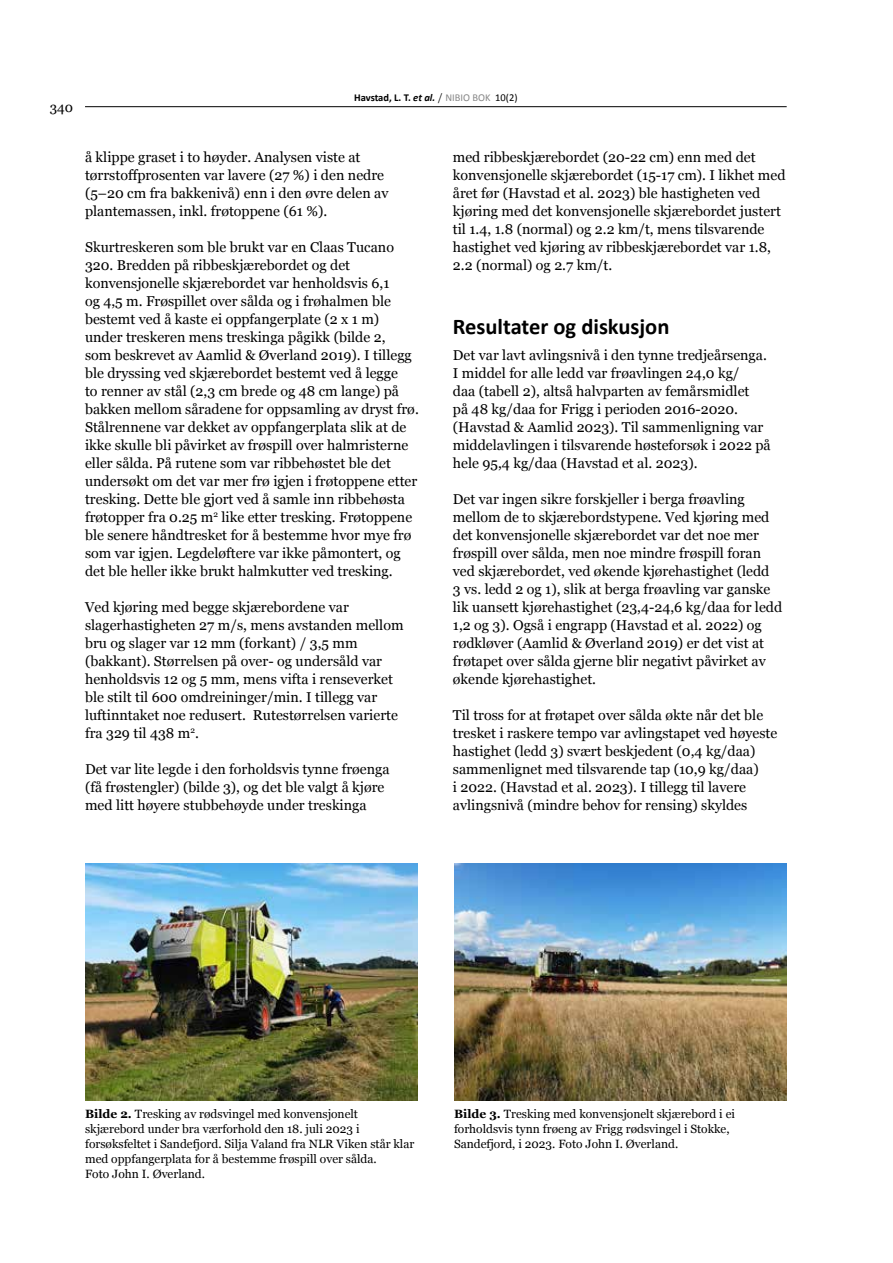
<style>
.page{position:relative;width:893px;height:1263px;background:#fff}
.page>*{position:absolute;margin:0;border:0;box-sizing:border-box;transform-origin:0 0}
.t1{font:700 22.5px "Calibri";color:#000}
.t2{font:14.25px/18px "Georgia";color:#000}
.t3{font:13.5px "Georgia";color:#000}
.t4{font:12px/15px "Georgia";color:#000}
.t5{font:700 10.5px "Calibri";letter-spacing:-.005em;color:#000}
.s1{font-style:italic}
.s2{font-family:"Georgia";font-weight:400}
.s3{font-weight:400;color:#878787}
.s4{font-weight:400}
.s5{font-weight:700}
</style>
<div class="page">
<hr style="left:85px;top:106px;width:702px;height:1px;background:#000">
<img style="left:86px;top:864px;width:332px;height:237px">
<img style="left:454px;top:864px;width:333px;height:237px">
<p class="t3" style="left:50px;top:97px;width:25px">340</p>
<p class="t5" style="left:354px;top:91px;width:165px">Havstad, L. T. <span class="s1">et al.</span> <span class="s2">/</span> <span class="s3">NIBIO BOK</span> <span class="s4">10(2)</span></p>
<p class="t2" style="left:85px;top:147px;width:305px">å klippe graset i to høyder. Analysen viste at tørrstoffprosenten var lavere (27 %) i den nedre (5–20 cm fra bakkenivå) enn i den øvre delen av plantemassen, inkl. frøtoppene (61 %).</p>
<p class="t2" style="left:85px;top:237px;width:335px">Skurtreskeren som ble brukt var en Claas Tucano 320. Bredden på ribbeskjærebordet og det konvensjonelle skjærebordet var henholdsvis 6,1<br>og 4,5 m. Frøspillet over sålda og i frøhalmen ble bestemt ved å kaste ei oppfangerplate (2 x 1 m) under treskeren mens treskinga pågikk (bilde 2,<br>som beskrevet av Aamlid &amp; Øverland 2019). I tillegg ble dryssing ved skjærebordet bestemt ved å legge<br>to renner av stål (2,3 cm brede og 48 cm lange) på bakken mellom såradene for oppsamling av dryst frø.<br>Stålrennene var dekket av oppfangerplata slik at de ikke skulle bli påvirket av frøspill over halmristerne eller sålda. På rutene som var ribbehøstet ble det undersøkt om det var mer frø igjen i frøtoppene etter tresking. Dette ble gjort ved å samle inn ribbehøsta frøtopper fra 0.25 m<sup>2</sup> like etter tresking. Frøtoppene ble senere håndtresket for å bestemme hvor mye frø som var igjen. Legdeløftere var ikke påmontert, og det ble heller ikke brukt halmkutter ved tresking.</p>
<p class="t2" style="left:85px;top:597px;width:320px">Ved kjøring med begge skjærebordene var slagerhastigheten 27 m/s, mens avstanden mellom bru og slager var 12 mm (forkant) / 3,5 mm (bakkant). Størrelsen på over- og undersåld var henholdsvis 12 og 5 mm, mens vifta i renseverket ble stilt til 600 omdreininger/min. I tillegg var luftinntaket noe redusert. Rutestørrelsen varierte fra 329 til 438 m<sup>2</sup>.</p>
<p class="t2" style="left:85px;top:759px;width:306px">Det var lite legde i den forholdsvis tynne frøenga (få frøstengler) (bilde 3), og det ble valgt å kjøre med litt høyere stubbehøyde under treskinga</p>
<p class="t2" style="left:453px;top:147px;width:334px">med ribbeskjærebordet (20-22 cm) enn med det konvensjonelle skjærebordet (15-17 cm). I likhet med året før (Havstad et al. 2023) ble hastigheten ved kjøring med det konvensjonelle skjærebordet justert til 1.4, 1.8 (normal) og 2.2 km/t, mens tilsvarende hastighet ved kjøring av ribbeskjærebordet var 1.8, 2.2 (normal) og 2.7 km/t.</p>
<h1 class="t1" style="left:453px;top:313px;width:218px">Resultater og diskusjon</h1>
<p class="t2" style="left:453px;top:345px;width:319px">Det var lavt avlingsnivå i den tynne tredjeårsenga.<br>I middel for alle ledd var frøavlingen 24,0 kg/<br>daa (tabell 2), altså halvparten av femårsmidlet<br>på 48 kg/daa for Frigg i perioden 2016-2020. (Havstad &amp; Aamlid 2023). Til sammenligning var middelavlingen i tilsvarende høsteforsøk i 2022 på hele 95,4 kg/daa (Havstad et al. 2023).</p>
<p class="t2" style="left:453px;top:489px;width:331px">Det var ingen sikre forskjeller i berga frøavling mellom de to skjærebordstypene. Ved kjøring med det konvensjonelle skjærebordet var det noe mer frøspill over sålda, men noe mindre frøspill foran ved skjærebordet, ved økende kjørehastighet (ledd<br>3 vs. ledd 2 og 1), slik at berga frøavling var ganske lik uansett kjørehastighet (23,4-24,6 kg/daa for ledd 1,2 og 3). Også i engrapp (Havstad et al. 2022) og rødkløver (Aamlid &amp; Øverland 2019) er det vist at frøtapet over sålda gjerne blir negativt påvirket av økende kjørehastighet.</p>
<p class="t2" style="left:453px;top:705px;width:326px">Til tross for at frøtapet over sålda økte når det ble tresket i raskere tempo var avlingstapet ved høyeste hastighet (ledd 3) svært beskjedent (0,4 kg/daa) sammenlignet med tilsvarende tap (10,9 kg/daa)<br>i 2022. (Havstad et al. 2023). I tillegg til lavere avlingsnivå (mindre behov for rensing) skyldes</p>
<p class="t4" style="left:85px;top:1105px;width:331px"><span class="s5">Bilde 2.</span> Tresking av rødsvingel med konvensjonelt skjærebord under bra værforhold den 18. juli 2023 i forsøksfeltet i Sandefjord. Silja Valand fra NLR Viken står klar med oppfangerplata for å bestemme frøspill over sålda.<br>Foto John I. Øverland.</p>
<p class="t4" style="left:454px;top:1105px;width:282px"><span class="s5">Bilde 3.</span> Tresking med konvensjonelt skjærebord i ei forholdsvis tynn frøeng av Frigg rødsvingel i Stokke,<br>Sandefjord, i 2023. Foto John I. Øverland.</p>
</div>
